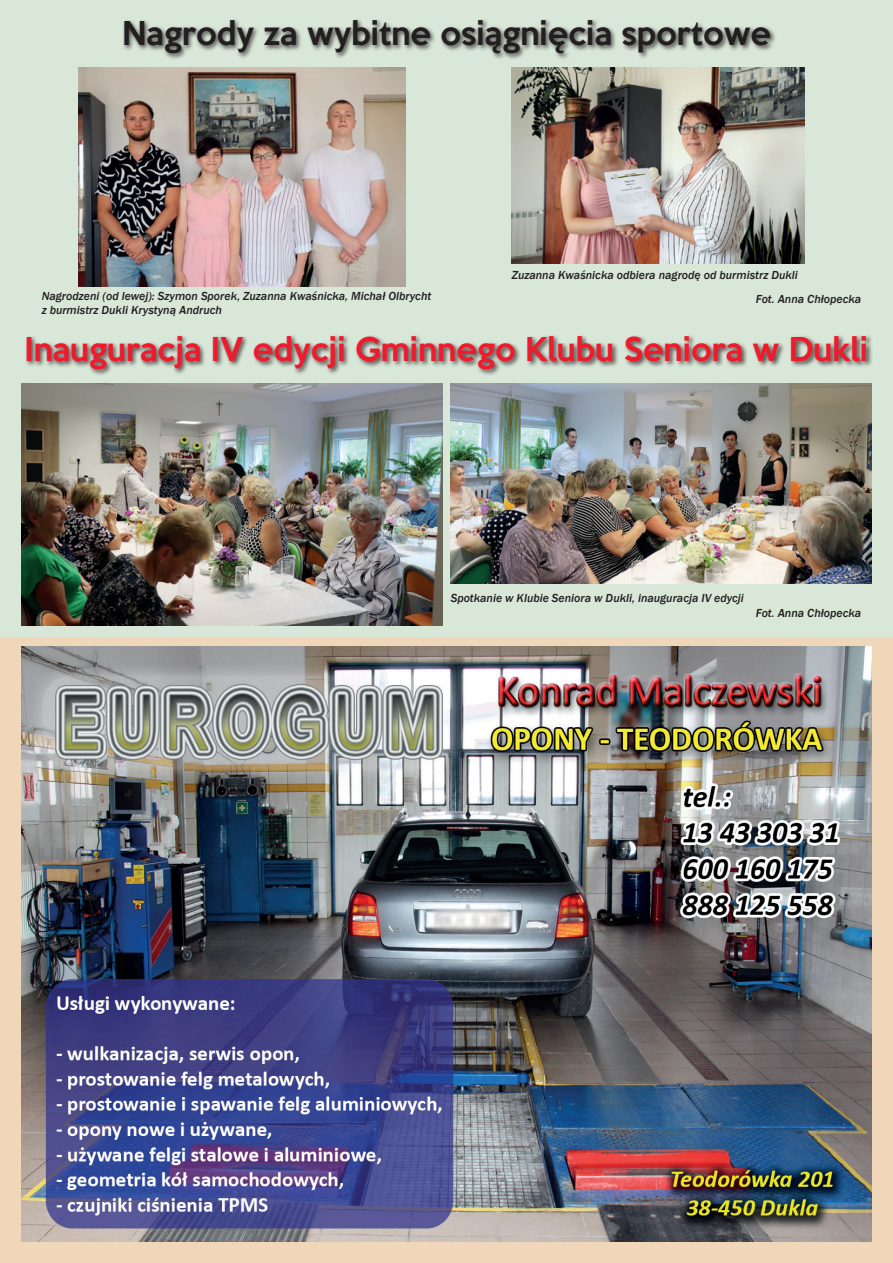
<style>
.page{position:relative;width:893px;height:1263px;background:#fff}
.page>*{position:absolute;margin:0;border:0;box-sizing:border-box;transform-origin:0 0}
.t1{font:500 30px "Keep Calm";color:#ee1b2d}
.t2{font:500 30px "Keep Calm";color:#231f20}
.t3{font:italic 500 12px/14.4px "Franklin Gothic";color:#231f20}
</style>
<div class="page">
<div style="left:0;top:0;width:893px;height:655px;background:#d9e7d8"></div>
<div style="left:0;top:638px;width:893px;height:625px;background:#f0d7b9"></div>
<div style="left:122px;top:18px;width:655px;height:43px;background:#231f20;opacity:.75"></div>
<div style="left:25px;top:334px;width:848px;height:42px;background:#231f20;opacity:.75"></div>
<img style="left:21px;top:646px;width:851px;height:595px">
<img style="left:512px;top:68px;width:293px;height:195px">
<img style="left:78px;top:68px;width:328px;height:218px">
<img style="left:21px;top:384px;width:421px;height:241px">
<img style="left:451px;top:384px;width:421px;height:199px">
<h1 class="t2" style="left:122px;top:7px;width:650px">Nagrody za wybitne osiągnięcia sportowe</h1>
<p class="t3" style="left:42px;top:289px;width:391px">Nagrodzeni (od lewej): Szymon Sporek, Zuzanna Kwaśnicka, Michał Olbrycht z burmistrz Dukli Krystyną Andruch</p>
<p class="t3" style="left:756px;top:263px;width:107px;line-height:24px;text-indent:-244px">Zuzanna Kwaśnicka odbiera nagrodę od burmistrz Dukli<br>Fot. Anna Chłopecka</p>
<h1 class="t1" style="left:25px;top:323px;width:845px">Inauguracja IV edycji Gminnego Klubu Seniora w Dukli</h1>
<p class="t3" style="left:451px;top:591px;width:295px">Spotkanie w Klubie Seniora w Dukli, inauguracja IV edycji</p>
<p class="t3" style="left:756px;top:606px;width:107px">Fot. Anna Chłopecka</p>
</div>
